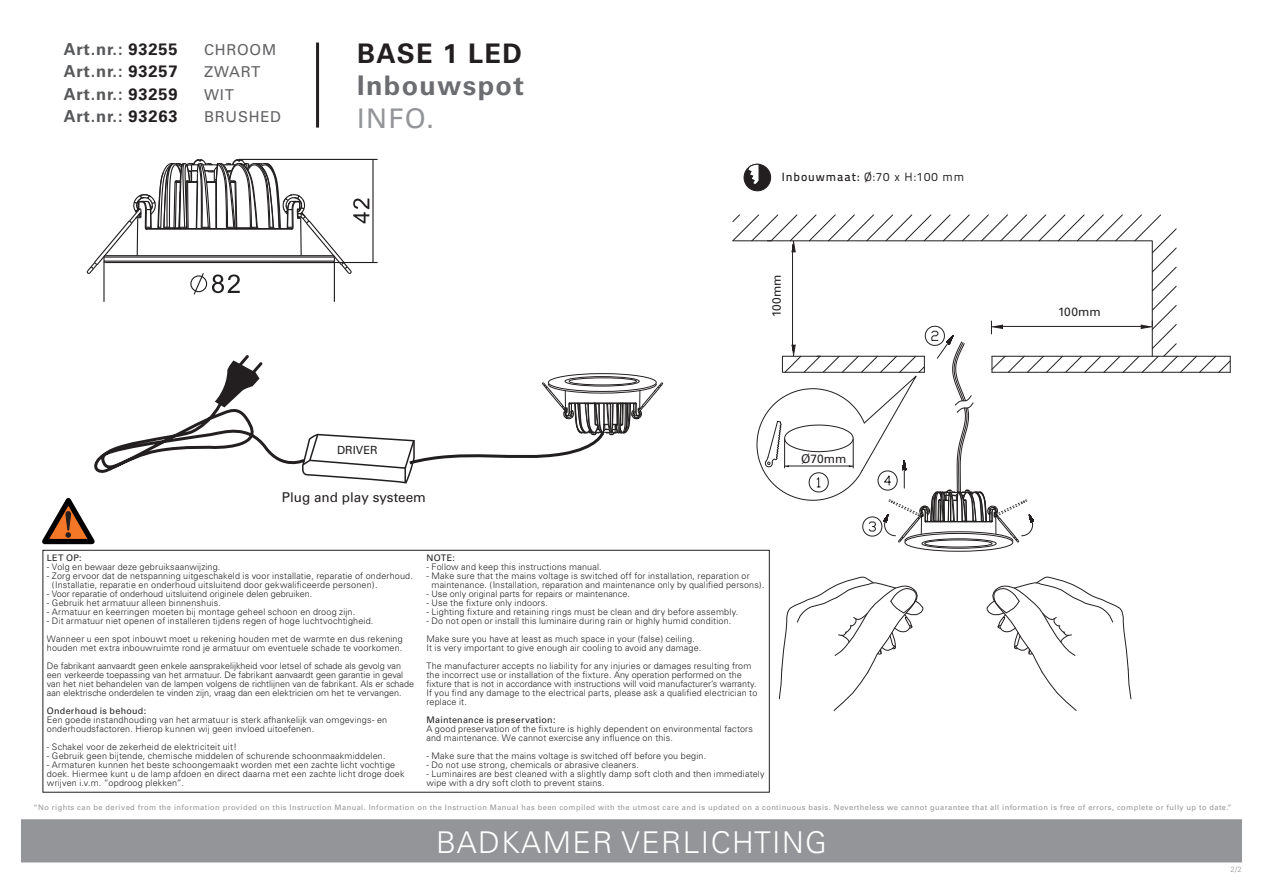
<style>
.page{position:relative;width:1263px;height:893px;background:#fff}
.page>*{position:absolute;margin:0;border:0;box-sizing:border-box;transform-origin:0 0}
.t1{font:300 30px "Univers";letter-spacing:.05em;color:#fff}
.t2{font:700 27px "Univers";letter-spacing:.05em;color:#6c6d70}
.t3{font:700 27px "Univers";letter-spacing:.05em;color:#231f20}
.t4{font:27px "Univers";color:#939598}
.t5{font:700 16.5px "Univers";letter-spacing:.05em;color:#57585a}
.t6{font:15px "Univers";letter-spacing:.05em;color:#636366}
.t7{font:13.5px "Univers";color:#231f20}
.t8{font:12px "Titillium Text 22 L";letter-spacing:.08em;color:#231f20}
.t9{font:12px "Univers";color:#231f20}
.t10{font:11.25px "Univers";color:#231f20}
.t11{font:300 9px/9px "Univers";letter-spacing:.015em;color:#231f20}
.t12{font:9px "Univers";letter-spacing:.025em;color:#231f20}
.t13{font:7.5px "Univers";letter-spacing:.055em;color:#939598}
.t14{font:300 7.5px "Univers";color:#939598}
.s1{color:#231f20}
.s2{font-weight:500}
</style>
<div class="page">
<div style="left:21px;top:820px;width:1221px;height:42px;background:#939598"></div>
<svg style="left:732px;top:214px;width:499px;height:497px"></svg>
<hr style="left:316px;top:43px;width:3px;height:85px;background:#231f20">
<svg style="left:86px;top:158px;width:577px;height:326px"></svg>
<div style="left:744px;top:164px;width:27px;height:27px;background:#231f20;border-radius:50%"></div>
<div style="left:744px;top:164px;width:27px;height:27px;border:1px solid #231f20;border-radius:50%"></div>
<svg style="left:747px;top:164px;width:12px;height:21px"></svg>
<div style="left:43px;top:550px;width:727px;height:243px;border:1px solid #231f20"></div>
<svg style="left:43px;top:498px;width:51px;height:47px"></svg>
<h3 class="t5" style="left:64px;top:39px;width:115px">Art.nr.: <span class="s1">93255</span></h3>
<h3 class="t6" style="left:204px;top:41px;width:74px">CHROOM</h3>
<h3 class="t5" style="left:64px;top:62px;width:115px">Art.nr.: <span class="s1">93257</span></h3>
<h3 class="t6" style="left:204px;top:63px;width:58px">ZWART</h3>
<h3 class="t5" style="left:64px;top:84px;width:115px">Art.nr.: <span class="s1">93259</span></h3>
<h3 class="t6" style="left:204px;top:86px;width:31px">WIT</h3>
<h3 class="t5" style="left:64px;top:107px;width:115px">Art.nr.: <span class="s1">93263</span></h3>
<h3 class="t6" style="left:204px;top:108px;width:79px">BRUSHED</h3>
<h2 class="t3" style="left:357px;top:37px;width:166px">BASE 1 LED</h2>
<h2 class="t2" style="left:357px;top:70px;width:168px">Inbouwspot</h2>
<h2 class="t4" style="left:357px;top:102px;width:78px">INFO.</h2>
<h3 class="t8" style="left:782px;top:168px;width:184px"><span class="s2">Inbouwmaat:</span> Ø:70 x H:100 mm</h3>
<h3 class="t9" style="left:770px;top:317px;width:44px;rotate:-90deg">100mm</h3>
<p class="t10" style="left:337px;top:443px;width:42px">DRIVER</p>
<h3 class="t7" style="left:282px;top:489px;width:146px">Plug and play systeem</h3>
<p class="t12" style="left:47px;top:553px;width:36px">LET OP:</p>
<p class="t11" style="left:47px;top:563px;width:175px">- Volg en bewaar deze gebruiksaanwijzing.</p>
<p class="t11" style="left:52px;top:572px;width:362px;text-indent:-5px">- Zorg ervoor dat de netspanning uitgeschakeld is voor installatie, reparatie of onderhoud. (Installatie, reparatie en onderhoud uitsluitend door gekwalificeerde personen).</p>
<p class="t11" style="left:47px;top:590px;width:267px">- Voor reparatie of onderhoud uitsluitend originele delen gebruiken.</p>
<p class="t11" style="left:47px;top:599px;width:175px">- Gebruik het armatuur alleen binnenshuis.</p>
<p class="t11" style="left:47px;top:608px;width:310px">- Armatuur en keerringen moeten bij montage geheel schoon en droog zijn.</p>
<p class="t11" style="left:47px;top:612px;width:357px;line-height:18px">- Dit armatuur niet openen of installeren tijdens regen of hoge luchtvochtigheid.<br>Wanneer u een spot inbouwt moet u rekening houden met de warmte en dus rekening</p>
<p class="t11" style="left:47px;top:639px;width:357px;line-height:18px">houden met extra inbouwruimte rond je armatuur om eventuele schade te voorkomen.<br>De fabrikant aanvaardt geen enkele aansprakelijkheid voor letsel of schade als gevolg van</p>
<p class="t11" style="left:47px;top:671px;width:369px">een verkeerde toepassing van het armatuur. De fabrikant aanvaardt geen garantie in geval van het niet behandelen van de lampen volgens de richtlijnen van de fabrikant. Als er schade aan elektrische onderdelen te vinden zijn, vraag dan een elektricien om het te vervangen.</p>
<p class="t12" style="left:47px;top:706px;width:101px">Onderhoud is behoud:</p>
<p class="t11" style="left:47px;top:716px;width:342px">Een goede instandhouding van het armatuur is sterk afhankelijk van omgevings- en onderhoudsfactoren. Hierop kunnen wij geen invloed uitoefenen.</p>
<p class="t11" style="left:47px;top:743px;width:191px">- Schakel voor de zekerheid de elektriciteit uit!</p>
<p class="t11" style="left:47px;top:752px;width:340px">- Gebruik geen bijtende, chemische middelen of schurende schoonmaakmiddelen.</p>
<p class="t11" style="left:47px;top:761px;width:359px">- Armaturen kunnen het beste schoongemaakt worden met een zachte licht vochtige doek. Hiermee kunt u de lamp afdoen en direct daarna met een zachte licht droge doek wrijven i.v.m. “opdroog plekken”.</p>
<p class="t12" style="left:426px;top:553px;width:30px">NOTE:</p>
<p class="t11" style="left:426px;top:563px;width:177px">- Follow and keep this instructions manual.</p>
<p class="t11" style="left:431px;top:572px;width:335px;text-indent:-5px">- Make sure that the mains voltage is switched off for installation, reparation or maintenance. (Installation, reparation and maintenance only by qualified persons).</p>
<p class="t11" style="left:426px;top:590px;width:205px">- Use only original parts for repairs or maintenance.</p>
<p class="t11" style="left:426px;top:599px;width:123px">- Use the fixture only indoors.</p>
<p class="t11" style="left:426px;top:608px;width:313px">- Lighting fixture and retaining rings must be clean and dry before assembly.</p>
<p class="t11" style="left:426px;top:612px;width:306px;line-height:18px">- Do not open or install this luminaire during rain or highly humid condition.<br>Make sure you have at least as much space in your (false) ceiling.</p>
<p class="t11" style="left:426px;top:639px;width:326px;line-height:18px">It is very important to give enough air cooling to avoid any damage.<br>The manufacturer accepts no liability for any injuries or damages resulting from</p>
<p class="t11" style="left:426px;top:671px;width:332px">the incorrect use or installation of the fixture. Any operation performed on the fixture that is not in accordance with instructions will void manufacturer’s warranty.<br>If you find any damage to the electrical parts, please ask a qualified electrician to replace it.</p>
<p class="t12" style="left:426px;top:715px;width:131px">Maintenance is preservation:</p>
<p class="t11" style="left:426px;top:725px;width:328px">A good preservation of the fixture is highly dependent on environmental factors and maintenance. We cannot exercise any influence on this.</p>
<p class="t11" style="left:426px;top:752px;width:281px">- Make sure that the mains voltage is switched off before you begin.</p>
<p class="t11" style="left:426px;top:761px;width:214px">- Do not use strong, chemicals or abrasive cleaners.</p>
<p class="t11" style="left:426px;top:770px;width:340px">- Luminaires are best cleaned with a slightly damp soft cloth and then immediately wipe with a dry soft cloth to prevent stains.</p>
<h3 class="t9" style="left:801px;top:452px;width:47px">Ø70mm</h3>
<h3 class="t9" style="left:1058px;top:305px;width:44px">100mm</h3>
<p class="t13" style="left:34px;top:803px;width:1199px">“No rights can be derived from the information provided on this Instruction Manual. Information on the Instruction Manual has been compiled with the utmost care and is updated on a continuous basis. Nevertheless we cannot guarantee that all information is free of errors, complete or fully up to date.”</p>
<h1 class="t1" style="left:436px;top:824px;width:392px">BADKAMER VERLICHTING</h1>
<p class="t14" style="left:1230px;top:865px;width:13px">2/2</p>
</div>
